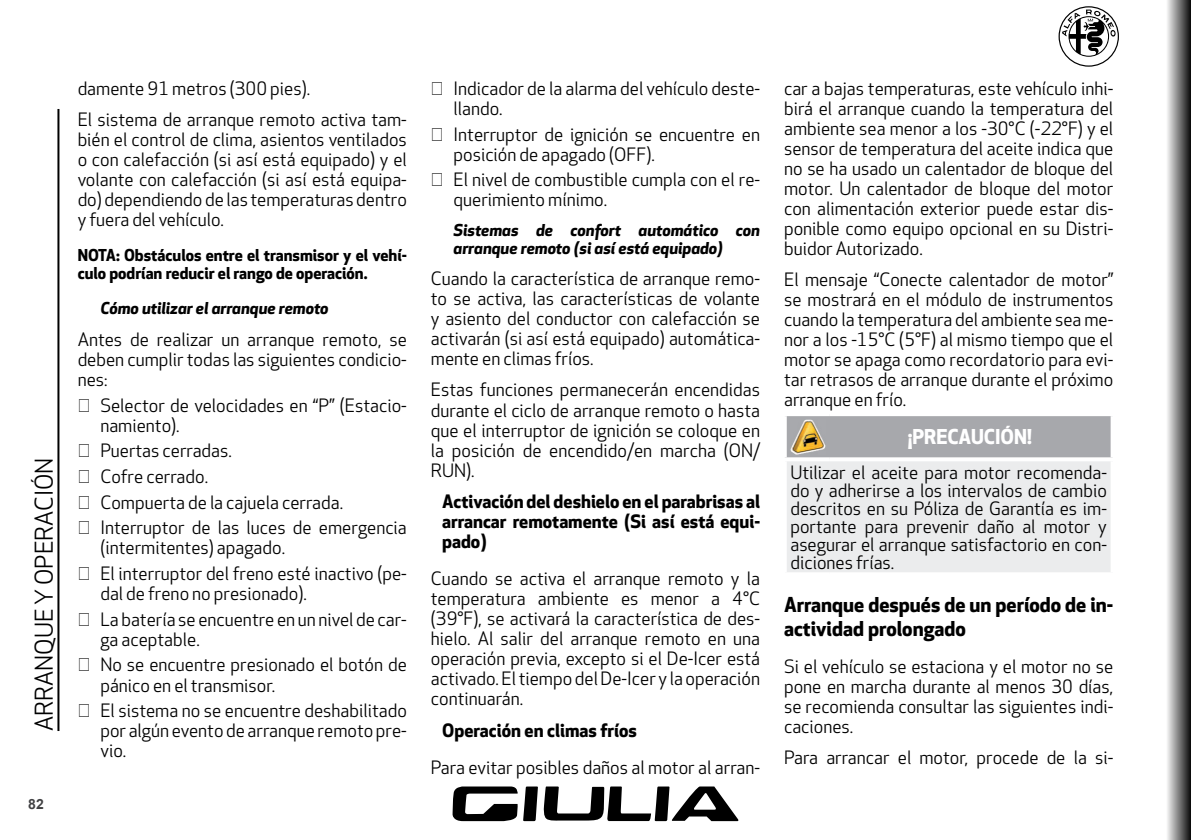
<style>
.page{position:relative;width:1191px;height:840px;background:#fff}
.page>*{position:absolute;margin:0;border:0;box-sizing:border-box;transform-origin:0 0}
.t1{font:24px "Apex New";color:#000}
._2_Subtítulo{font:700 20px/24px "Apex New";color:#000}
.Adver_Preca_Título{font:700 20px "Apex New";color:#fff}
._4_Normal{font:18px/20px "Apex New";color:#000;text-align:justify}
.Adver_Preca_Texto{font:18px/18px "Apex New";color:#000;text-align:justify}
._3_Tercer_sub{font:700 18px/20px "Apex New";color:#000;text-align:justify}
._3a_Negritas{font:italic 700 16px/18px "Apex New";color:#000}
._6_NOTA{font:700 16px/18px "Apex New";color:#000}
.t2{font:700 14px "Arial";color:#414143}
</style>
<div class="page">
<svg style="left:1167px;top:0;width:24px;height:839px;background:#7d7d7d"></svg>
<svg style="left:452px;top:786px;width:287px;height:34px"></svg>
<hr style="left:57px;top:109px;width:2px;height:621px;background:#000">
<svg style="left:1058px;top:6px;width:61px;height:61px"></svg>
<div style="left:786px;top:416px;width:324px;height:41px;background:#a7a8ac"></div>
<div style="left:784px;top:459px;width:328px;height:115px;background:#ebeced"></div>
<svg style="left:1111px;top:461px;width:1px;height:111px"></svg>
<svg style="left:1110px;top:416px;width:2px;height:41px"></svg>
<svg style="left:784px;top:457px;width:45px;height:4px"></svg>
<hr style="left:782px;top:461px;width:4px;height:111px;background:#fff">
<svg style="left:829px;top:457px;width:284px;height:4px"></svg>
<hr style="left:782px;top:572px;width:47px;height:4px;background:#fff">
<hr style="left:829px;top:572px;width:285px;height:4px;background:#fff">
<img style="left:790px;top:419px;width:35px;height:35px">
<h1 class="t1" style="left:31px;top:730px;width:274px;rotate:-90deg">ARRANQUE Y OPERACIÓN</h1>
<p class="t2" style="left:28px;top:794px;width:17px">82</p>
<p class="_4_Normal" style="left:78px;top:79px;width:232px">damente 91 metros (300 pies).</p>
<p class="_4_Normal" style="left:78px;top:110px;width:331px">El sistema de arranque remoto activa tam&shy;bién el control de clima, asientos ventilados o con calefacción (si así está equipado) y el volante con calefacción (si así está equipa&shy;do) dependiendo de las temperaturas dentro y fuera del vehículo.</p>
<p class="_6_NOTA" style="left:78px;top:247px;width:331px">NOTA: Obstáculos entre el transmisor y el vehí&shy;culo podrían reducir el rango de operación.</p>
<p class="_3a_Negritas" style="left:100px;top:300px;width:230px">Cómo utilizar el arranque remoto</p>
<p class="_4_Normal" style="left:78px;top:330px;width:331px">Antes de realizar un arranque remoto, se deben cumplir todas las siguientes condicio&shy;nes:</p>
<p class="_4_Normal" style="left:100px;top:395px;width:308px">Selector de velocidades en “P” (Estacio&shy;namiento).</p>
<p class="_4_Normal" style="left:100px;top:441px;width:131px">Puertas cerradas.</p>
<p class="_4_Normal" style="left:100px;top:467px;width:108px">Cofre cerrado.</p>
<p class="_4_Normal" style="left:100px;top:492px;width:243px">Compuerta de la cajuela cerrada.</p>
<p class="_4_Normal" style="left:100px;top:518px;width:308px">Interruptor de las luces de emergencia (intermitentes) apagado.</p>
<p class="_4_Normal" style="left:100px;top:564px;width:308px">El interruptor del freno esté inactivo (pe&shy;dal de freno no presionado).</p>
<p class="_4_Normal" style="left:100px;top:609px;width:308px">La batería se encuentre en un nivel de car&shy;ga aceptable.</p>
<p class="_4_Normal" style="left:100px;top:655px;width:308px">No se encuentre presionado el botón de pánico en el transmisor.</p>
<p class="_4_Normal" style="left:100px;top:701px;width:308px">El sistema no se encuentre deshabilitado por algún evento de arranque remoto pre&shy;vio.</p>
<p class="_4_Normal" style="left:453px;top:79px;width:308px">Indicador de la alarma del vehículo deste&shy;llando.</p>
<p class="_4_Normal" style="left:453px;top:124px;width:308px">Interruptor de ignición se encuentre en posición de apagado (OFF).</p>
<p class="_4_Normal" style="left:453px;top:170px;width:308px">El nivel de combustible cumpla con el re&shy;querimiento mínimo.</p>
<p class="_3a_Negritas" style="left:453px;top:221px;width:308px">Sistemas de confort automático con arranque remoto (si así está equipado)</p>
<p class="_4_Normal" style="left:431px;top:269px;width:331px">Cuando la característica de arranque remo&shy;to se activa, las características de volante y asiento del conductor con calefacción se activarán (si así está equipado) automática&shy;mente en climas fríos.</p>
<p class="_4_Normal" style="left:431px;top:380px;width:331px">Estas funciones permanecerán encendidas durante el ciclo de arranque remoto o hasta que el interruptor de ignición se coloque en la posición de encendido/en marcha (ON/ RUN).</p>
<p class="_3_Tercer_sub" style="left:442px;top:491px;width:319px">Activación del deshielo en el parabrisas al arrancar remotamente (Si así está equi&shy;pado)</p>
<p class="_4_Normal" style="left:431px;top:569px;width:331px">Cuando se activa el arranque remoto y la temperatura ambiente es menor a 4°C (39°F), se activará la característica de des&shy;hielo. Al salir del arranque remoto en una operación previa, excepto si el De-Icer está activado. El tiempo del De-Icer y la operación continuarán.</p>
<p class="_3_Tercer_sub" style="left:442px;top:720px;width:196px">Operación en climas fríos</p>
<p class="_4_Normal" style="left:431px;top:757px;width:331px">Para evitar posibles daños al motor al arran-</p>
<p class="_4_Normal" style="left:784px;top:79px;width:331px">car a bajas temperaturas, este vehículo inhi&shy;birá el arranque cuando la temperatura del ambiente sea menor a los -30°C (-22°F) y el sensor de temperatura del aceite indica que no se ha usado un calentador de bloque del motor. Un calentador de bloque del motor con alimentación exterior puede estar dis&shy;ponible como equipo opcional en su Distri&shy;buidor Autorizado.</p>
<p class="_4_Normal" style="left:784px;top:270px;width:331px">El mensaje “Conecte calentador de motor” se mostrará en el módulo de instrumentos cuando la temperatura del ambiente sea me&shy;nor a los -15°C (5°F) al mismo tiempo que el motor se apaga como recordatorio para evi&shy;tar retrasos de arranque durante el próximo arranque en frío.</p>
<p class="Adver_Preca_Título" style="left:907px;top:425px;width:125px">¡PRECAUCIÓN!</p>
<p class="Adver_Preca_Texto" style="left:790px;top:463px;width:318px">Utilizar el aceite para motor recomenda&shy;do y adherirse a los intervalos de cambio descritos en su Póliza de Garantía es im&shy;portante para prevenir daño al motor y asegurar el arranque satisfactorio en con&shy;diciones frías.</p>
<p class="_2_Subtítulo" style="left:784px;top:592px;width:331px">Arranque después de un período de in&shy;actividad prolongado</p>
<p class="_4_Normal" style="left:784px;top:656px;width:331px">Si el vehículo se estaciona y el motor no se pone en marcha durante al menos 30 días, se recomienda consultar las siguientes indi&shy;caciones.</p>
<p class="_4_Normal" style="left:784px;top:747px;width:331px">Para arrancar el motor, procede de la si-</p>
</div>
